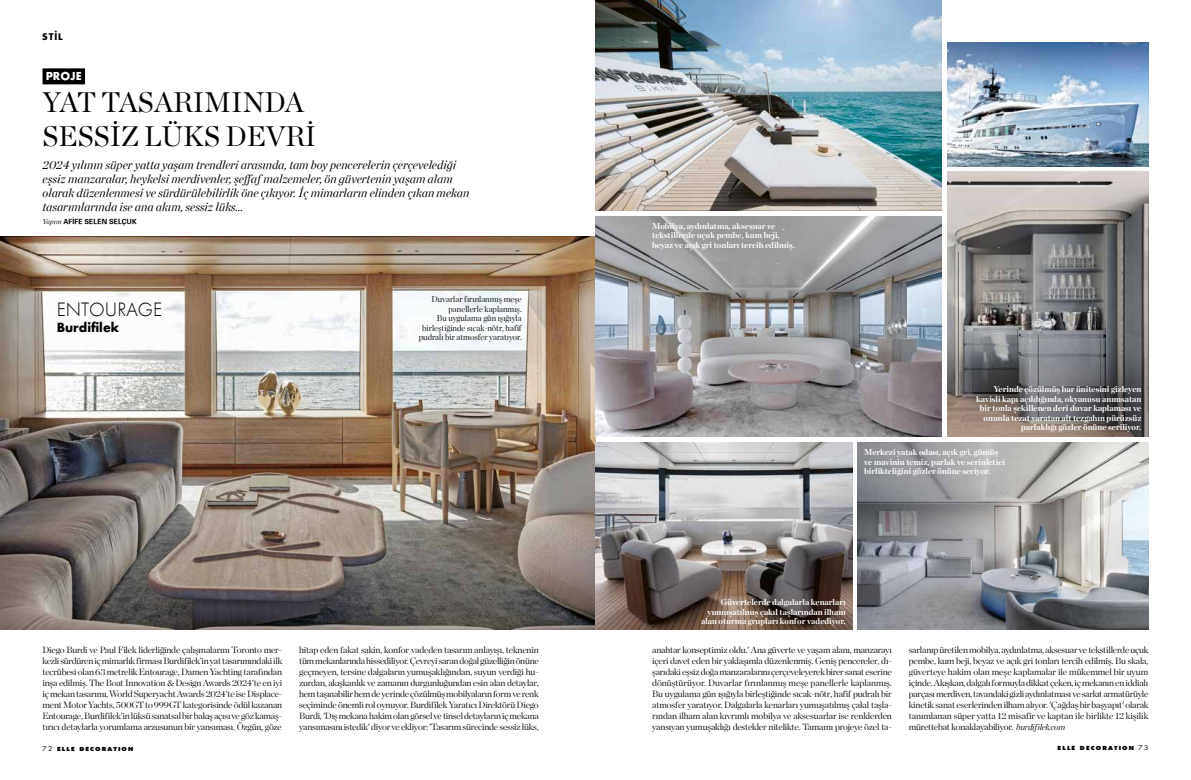
<style>
.page{position:relative;width:1191px;height:780px;background:#fff}
.page>*{position:absolute;margin:0;border:0;box-sizing:border-box;transform-origin:0 0}
.t1{font:28px/34px "Chronicle Display";color:#000}
.t2{font:300 20px "Elle Gabor Std";color:#000}
.t3{font:700 14px "Elle Gabor Std";color:#000}
.t4{font:italic 12px/14px "Chronicle Display";color:#000}
.t5{font:700 12px "Elle Gabor Std";color:#fff}
.t6{font:300 9px/11px "Chronicle Display";letter-spacing:-.02em;color:#000;text-align:justify}
.t7{font:700 9px "Futura";color:#000}
.t8{font:700 8.5px/9.5px "Chronicle Display";color:#fff}
.t9{font:300 8.5px/9.5px "Chronicle Display";color:#000;text-align:right}
.t10{font:700 7px "Univers";color:#000}
.t11{font:800 5.4px "Futura";letter-spacing:.18em;color:#000;scale:1.11 1}
.s1{font-family:"Chronicle Display";font-weight:400;font-style:italic}
.s2{font-style:italic;font-size:8.5px}
.s3{font-weight:400;font-size:6.3px}
</style>
<div class="page">
<img style="left:0;top:237px;width:595px;height:393px">
<div style="left:43px;top:68px;width:42px;height:16px;background:#000"></div>
<img style="left:595px;top:0;width:346px;height:211px">
<img style="left:595px;top:216px;width:346px;height:220px">
<img style="left:947px;top:172px;width:201px;height:264px">
<img style="left:595px;top:442px;width:257px;height:188px">
<img style="left:857px;top:442px;width:291px;height:188px">
<img style="left:947px;top:43px;width:201px;height:123px">
<p class="t7" style="left:42px;top:30px;width:22px">STİL</p>
<h3 class="t5" style="left:46px;top:69px;width:38px">PROJE</h3>
<h1 class="t1" style="left:43px;top:83px;width:275px">YAT TASARIMINDA<br>SESSİZ LÜKS DEVRİ</h1>
<p class="t4" style="left:43px;top:156px;width:428px">2024 yılının süper yatta yaşam trendleri arasında, tam boy pencerelerin çerçevelediği eşsiz manzaralar, heykelsi merdivenler, şeffaf malzemeler, ön güvertenin yaşam alanı olarak düzenlenmesi ve sürdürülebilirlik öne çıkıyor. İç mimarların elinden çıkan mekan tasarımlarında ise ana akım, sessiz lüks…</p>
<p class="t10" style="left:43px;top:217px;width:96px"><span class="s1">Yapım</span> AFIFE SELEN SELÇUK</p>
<h2 class="t2" style="left:57px;top:298px;width:107px">ENTOURAGE</h2>
<h3 class="t3" style="left:57px;top:318px;width:64px">Burdifilek</h3>
<p class="t9" style="left:419px;top:294px;width:104px">Duvarlar fırınlanmış meşe panellerle kaplanmış.<br>Bu uygulama gün ışığıyla birleştiğinde sıcak-nötr, hafif pudralı bir atmosfer yaratıyor.</p>
<p class="t8" style="left:652px;top:220px;width:144px">Mobilya, aydınlatma, aksesuar ve tekstillerde uçuk pembe, kum beji, beyaz ve açık gri tonları tercih edilmiş.</p>
<p class="t8" style="left:976px;top:384px;width:167px;text-align:right">Yerinde çözülmüş bar ünitesini gizleyen kavisli kapı açıldığında, okyanusu anımsatan bir tonla şekillenen deri duvar kaplaması ve onunla tezat yaratan alt tezgahın pürüzsüz parlaklığı gözler önüne seriliyor.</p>
<p class="t8" style="left:864px;top:446px;width:142px">Merkezi yatak odası, açık gri, gümüş ve mavinin temiz, parlak ve serinletici birlikteliğini gözler önüne seriyor.</p>
<p class="t8" style="left:701px;top:596px;width:146px;text-align:right">Güvertelerde dalgalarla kenarları yumuşatılmış çakıl taşlarından ilham alan oturma grupları konfor vadediyor.</p>
<p class="t6" style="left:43px;top:643px;width:241px">Diego Burdi ve Paul Filek liderliğinde çalışmalarını Toronto mer&shy;kezli sürdüren iç mimarlık firması Burdifilek’in yat tasarımındaki ilk tecrübesi olan 63 metrelik Entourage, Damen Yachting tarafından inşa edilmiş. The Boat Innovation &amp; Design Awards 2024'te en iyi iç mekan tasarımı, World Superyacht Awards 2024'te ise Displace&shy;ment Motor Yachts, 500GT to 999GT kategorisinde ödül kazanan Entourage, Burdifilek’in lüksü sanatsal bir bakış açısı ve göz kamaş&shy;tırıcı detaylarla yorumlama arzusunun bir yansıması. Özgün, göze</p>
<p class="t6" style="left:299px;top:643px;width:241px">hitap eden fakat sakin, konfor vadeden tasarım anlayışı, teknenin tüm mekanlarında hissediliyor. Çevreyi saran doğal güzelliğin önüne geçmeyen, tersine dalgaların yumuşaklığından, suyun verdiği hu&shy;zurdan, akışkanlık ve zamanın durgunluğundan esin alan detaylar, hem taşınabilir hem de yerinde çözülmüş mobilyaların form ve renk seçiminde önemli rol oynuyor. Burdifilek Yaratıcı Direktörü Diego Burdi, 'Dış mekana hakim olan görsel ve tinsel detayların iç mekana yansımasını istedik' diyor ve ekliyor: 'Tasarım sürecinde sessiz lüks,</p>
<p class="t6" style="left:652px;top:643px;width:241px">anahtar konseptimiz oldu.' Ana güverte ve yaşam alanı, manzarayı içeri davet eden bir yaklaşımla düzenlenmiş. Geniş pencereler, dı&shy;şarıdaki eşsiz doğa manzaralarını çerçeveleyerek birer sanat eserine dönüştürüyor. Duvarlar fırınlanmış meşe panellerle kaplanmış.<br>Bu uygulama gün ışığıyla birleştiğinde sıcak-nötr, hafif pudralı bir atmosfer yaratıyor. Dalgalarla kenarları yumuşatılmış çakıl taşla&shy;rından ilham alan kıvrımlı mobilya ve aksesuarlar ise renklerden yansıyan yumuşaklığı destekler nitelikte. Tamamı projeye özel ta-</p>
<p class="t6" style="left:909px;top:643px;width:241px">sarlanıp üretilen mobilya, aydınlatma, aksesuar ve tekstillerde uçuk pembe, kum beji, beyaz ve açık gri tonları tercih edilmiş. Bu skala, güverteye hakim olan meşe kaplamalar ile mükemmel bir uyum içinde. Akışkan, dalgalı formuyla dikkat çeken, iç mekanın en iddialı parçası merdiven, tavandaki gizli aydınlatması ve sarkıt armatürüyle kinetik sanat eserlerinden ilham alıyor. 'Çağdaş bir başyapıt' olarak tanımlanan süper yatta 12 misafir ve kaptan ile birlikte 12 kişilik mürettebat konaklayabiliyor. <span class="s2">burdifilek.com</span></p>
<p class="t11" style="left:43px;top:745px;width:83px"><span class="s3">72</span> ELLE DECORATION</p>
<p class="t11" style="left:1057px;top:744px;width:83px">ELLE DECORATION <span class="s3">73</span></p>
</div>
